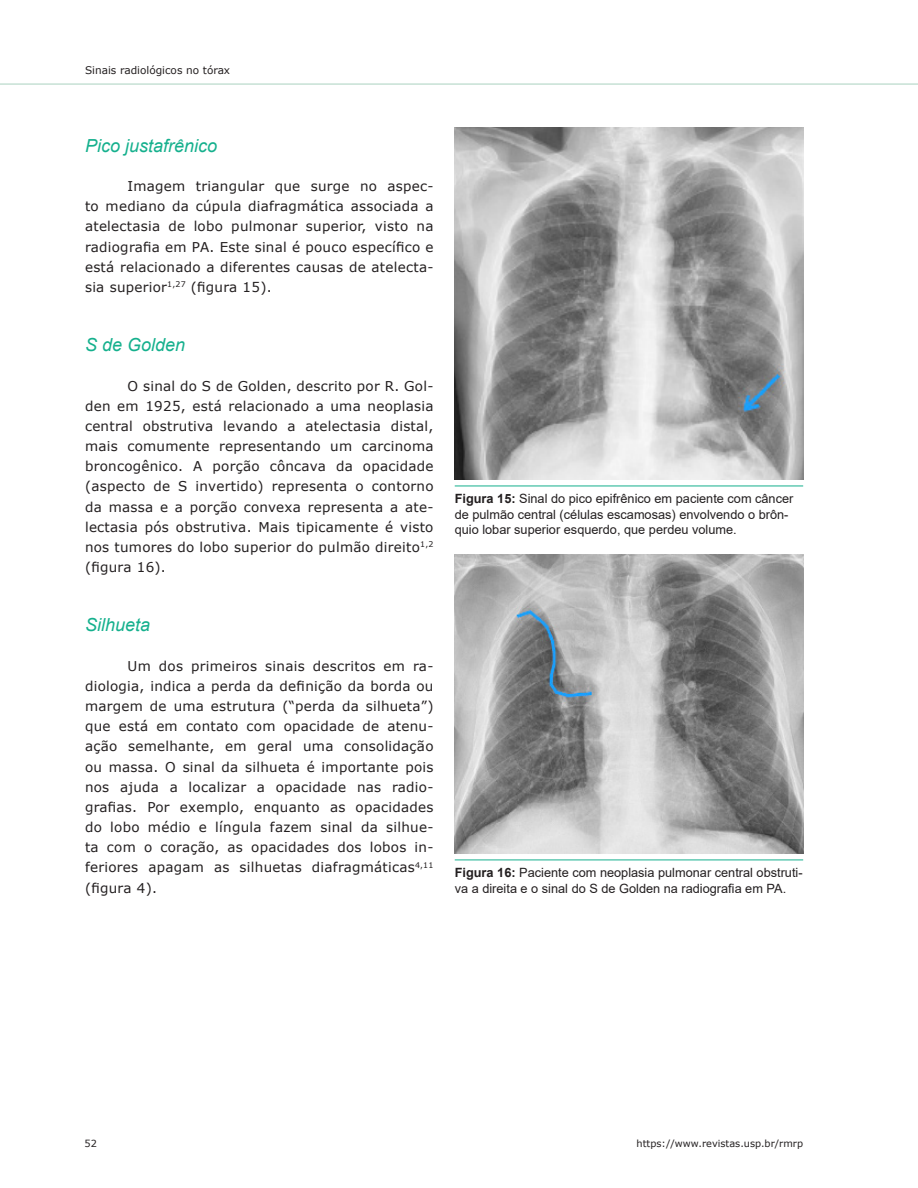
<style>
.page{position:relative;width:918px;height:1188px;background:#fff}
.page>*{position:absolute;margin:0;border:0;box-sizing:border-box;transform-origin:0 0}
.SUB3{font:italic 18px "Arial";color:#15b08d}
.TXT{font:13.5px/20.1px "Verdana";letter-spacing:.02em;color:#231f20;text-align:justify}
.Fig_Tit{font:12.75px/15.3px "Arial";color:#231f20}
.t1{font:10.5px "Verdana";color:#231f20}
.t2{font:9.75px "Verdana";color:#231f20}
.s1{font-weight:700}
</style>
<div class="page">
<hr style="left:0;top:83px;width:918px;height:2px;background:#c6e1d4">
<hr style="left:455px;top:486px;width:348px;height:1px;background:#15b08d">
<hr style="left:455px;top:860px;width:348px;height:1px;background:#15b08d">
<img style="left:455px;top:128px;width:348px;height:352px">
<img style="left:455px;top:555px;width:348px;height:298px">
<p class="t1" style="left:85px;top:62px;width:147px">Sinais radiológicos no tórax</p>
<p class="SUB3" style="left:85px;top:134px;width:134px">Pico justafrênico</p>
<p class="TXT" style="left:85px;top:176px;width:350px;text-indent:43px">Imagem triangular que surge no aspec&shy;to mediano da cúpula diafragmática associada a atelectasia de lobo pulmonar superior, visto na radiografia em PA. Este sinal é pouco específico e está relacionado a diferentes causas de atelecta&shy;sia superior<sup>1,27</sup> (figura 15).</p>
<p class="SUB3" style="left:85px;top:333px;width:102px">S de Golden</p>
<p class="TXT" style="left:85px;top:376px;width:350px;text-indent:43px">O sinal do S de Golden, descrito por R. Gol&shy;den em 1925, está relacionado a uma neoplasia central obstrutiva levando a atelectasia distal, mais comumente representando um carcinoma broncogênico. A porção côncava da opacidade (aspecto de S invertido) representa o contorno da massa e a porção convexa representa a ate&shy;lectasia pós obstrutiva. Mais tipicamente é visto nos tumores do lobo superior do pulmão direito<sup>1,2 </sup>(figura 16).</p>
<p class="SUB3" style="left:85px;top:613px;width:67px">Silhueta</p>
<p class="TXT" style="left:85px;top:656px;width:350px;text-indent:43px">Um dos primeiros sinais descritos em ra&shy;diologia, indica a perda da definição da borda ou margem de uma estrutura (“perda da silhueta”) que está em contato com opacidade de atenu&shy;ação semelhante, em geral uma consolidação ou massa. O sinal da silhueta é importante pois nos ajuda a localizar a opacidade nas radio&shy;grafias. Por exemplo, enquanto as opacidades do lobo médio e língula fazem sinal da silhue&shy;ta com o coração, as opacidades dos lobos in&shy;feriores apagam as silhuetas diafragmáticas<sup>4,11 </sup>(figura 4).</p>
<p class="Fig_Tit" style="left:455px;top:491px;width:340px"><span class="s1">Figura 15:</span> Sinal do pico epifrênico em paciente com câncer de pulmão central (células escamosas) envolvendo o brôn&shy;quio lobar superior esquerdo, que perdeu volume.</p>
<p class="Fig_Tit" style="left:455px;top:865px;width:349px"><span class="s1">Figura 16:</span> Paciente com neoplasia pulmonar central obstruti&shy;va a direita e o sinal do S de Golden na radiografia em PA.</p>
<p class="t2" style="left:85px;top:1137px;width:14px">52</p>
<p class="t2" style="left:637px;top:1137px;width:168px">https://www.revistas.usp.br/rmrp</p>
</div>
